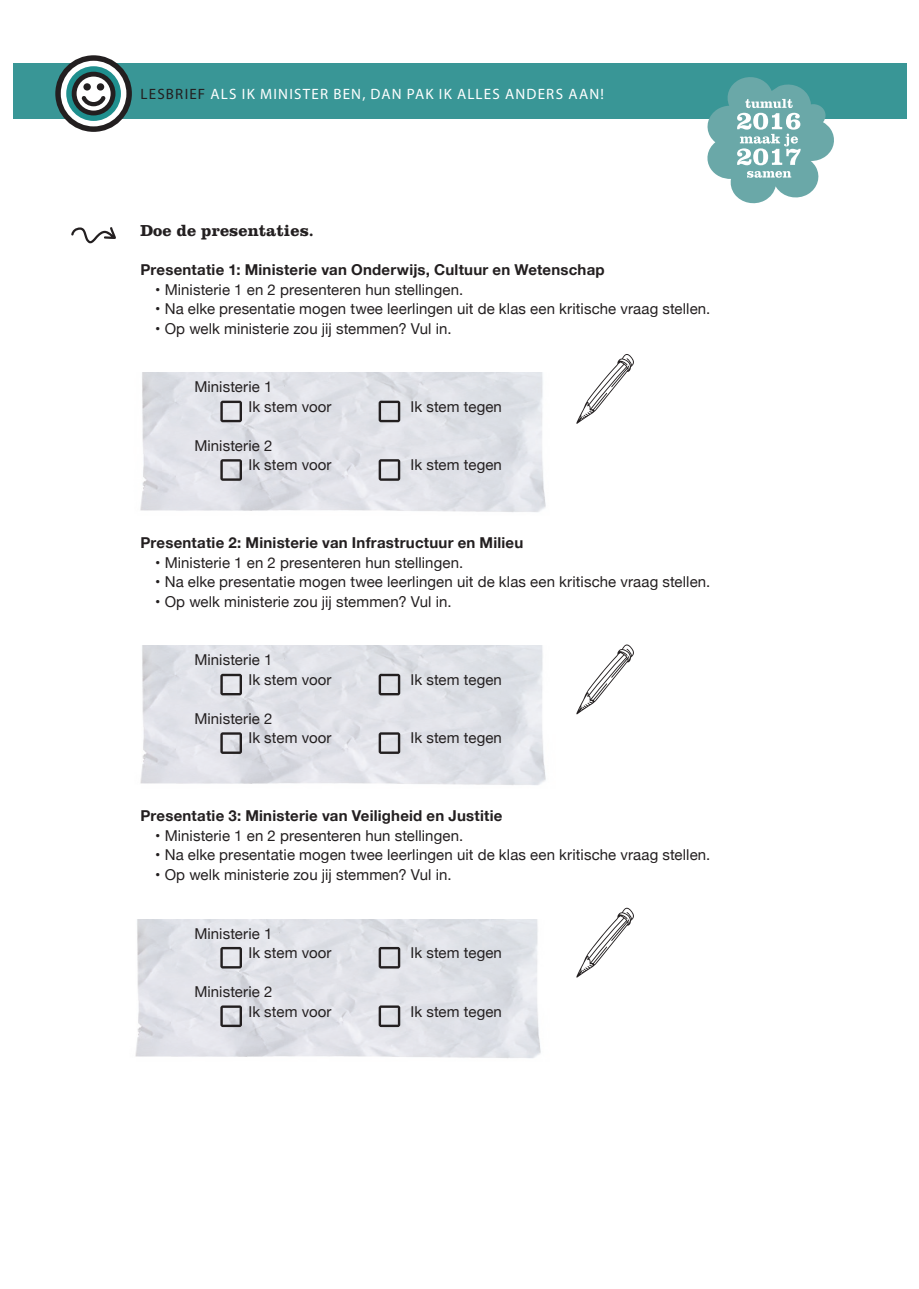
<style>
.page{position:relative;width:919px;height:1289px;background:#fff}
.page>*{position:absolute;margin:0;border:0;box-sizing:border-box;transform-origin:0 0}
.tussenkopje_eerste_o{font:700 16.5px "Clarendon";letter-spacing:.005em;color:#231f20}
.t1{font:15px "Helvetica Neue";letter-spacing:.005em;color:#231f20}
.t2{font:700 15px "Helvetica Neue";letter-spacing:.015em;color:#231f20}
.t3{font:15px "Myriad Pro";letter-spacing:.08em;color:#fff}
.s1{color:#231f20}
</style>
<div class="page">
<img style="left:135px;top:919px;width:406px;height:139px">
<img style="left:140px;top:646px;width:406px;height:139px">
<img style="left:140px;top:373px;width:406px;height:139px">
<svg style="left:71px;top:227px;width:45px;height:16px"></svg>
<div style="left:13px;top:64px;width:893px;height:55px;background:#399696"></div>
<svg style="left:55px;top:55px;width:77px;height:77px"></svg>
<div style="left:61px;top:61px;width:65px;height:65px;background:#fff;border-radius:50%"></div>
<svg style="left:66px;top:66px;width:55px;height:55px"></svg>
<div style="left:72px;top:72px;width:43px;height:43px;background:#231f20;border-radius:50%"></div>
<div style="left:77px;top:77px;width:34px;height:34px;background:#fff;border-radius:50%"></div>
<svg style="left:80px;top:82px;width:26px;height:25px"></svg>
<svg style="left:707px;top:77px;width:127px;height:127px"></svg>
<div style="left:758px;top:115px;width:5px;height:12px;background:#6aa8a8;border-radius:50%"></div>
<div style="left:758px;top:150px;width:5px;height:13px;background:#6aa8a8;border-radius:50%"></div>
<svg style="left:220px;top:400px;width:22px;height:22px"></svg>
<svg style="left:378px;top:400px;width:22px;height:22px"></svg>
<svg style="left:220px;top:459px;width:22px;height:22px"></svg>
<svg style="left:378px;top:459px;width:22px;height:22px"></svg>
<svg style="left:220px;top:673px;width:22px;height:22px"></svg>
<svg style="left:378px;top:673px;width:22px;height:22px"></svg>
<svg style="left:220px;top:732px;width:22px;height:22px"></svg>
<svg style="left:378px;top:732px;width:22px;height:22px"></svg>
<svg style="left:220px;top:946px;width:22px;height:22px"></svg>
<svg style="left:378px;top:946px;width:22px;height:22px"></svg>
<svg style="left:220px;top:1005px;width:22px;height:22px"></svg>
<svg style="left:378px;top:1005px;width:22px;height:22px"></svg>
<svg style="left:576px;top:354px;width:58px;height:70px"></svg>
<svg style="left:576px;top:644px;width:58px;height:70px"></svg>
<svg style="left:576px;top:907px;width:58px;height:70px"></svg>
<p class="t3" style="left:140px;top:85px;width:464px"><span class="s1">LESBRIEF</span> ALS IK MINISTER BEN, DAN PAK IK ALLES ANDERS AAN!</p>
<p class="tussenkopje_eerste_o" style="left:140px;top:221px;width:175px">Doe de presentaties.</p>
<p class="t2" style="left:140px;top:258px;width:466px">Presentatie 1: Ministerie van Onderwijs, Cultuur en Wetenschap</p>
<p class="t1" style="left:155px;top:278px;width:309px">• Ministerie 1 en 2 presenteren hun stellingen.</p>
<p class="t1" style="left:155px;top:298px;width:556px">• Na elke presentatie mogen twee leerlingen uit de klas een kritische vraag stellen.</p>
<p class="t1" style="left:155px;top:317px;width:298px">• Op welk ministerie zou jij stemmen? Vul in.</p>
<p class="t1" style="left:194px;top:376px;width:79px">Ministerie 1</p>
<p class="t1" style="left:248px;top:395px;width:85px">Ik stem voor</p>
<p class="t1" style="left:410px;top:395px;width:93px">Ik stem tegen</p>
<p class="t1" style="left:194px;top:434px;width:79px">Ministerie 2</p>
<p class="t1" style="left:248px;top:454px;width:85px">Ik stem voor</p>
<p class="t1" style="left:410px;top:454px;width:93px">Ik stem tegen</p>
<p class="t2" style="left:140px;top:531px;width:384px">Presentatie 2: Ministerie van Infrastructuur en Milieu</p>
<p class="t1" style="left:155px;top:551px;width:309px">• Ministerie 1 en 2 presenteren hun stellingen.</p>
<p class="t1" style="left:155px;top:571px;width:556px">• Na elke presentatie mogen twee leerlingen uit de klas een kritische vraag stellen.</p>
<p class="t1" style="left:155px;top:590px;width:298px">• Op welk ministerie zou jij stemmen? Vul in.</p>
<p class="t1" style="left:194px;top:649px;width:79px">Ministerie 1</p>
<p class="t1" style="left:248px;top:668px;width:85px">Ik stem voor</p>
<p class="t1" style="left:410px;top:668px;width:93px">Ik stem tegen</p>
<p class="t1" style="left:194px;top:707px;width:79px">Ministerie 2</p>
<p class="t1" style="left:248px;top:727px;width:85px">Ik stem voor</p>
<p class="t1" style="left:410px;top:727px;width:93px">Ik stem tegen</p>
<p class="t2" style="left:140px;top:804px;width:363px">Presentatie 3: Ministerie van Veiligheid en Justitie</p>
<p class="t1" style="left:155px;top:824px;width:309px">• Ministerie 1 en 2 presenteren hun stellingen.</p>
<p class="t1" style="left:155px;top:844px;width:556px">• Na elke presentatie mogen twee leerlingen uit de klas een kritische vraag stellen.</p>
<p class="t1" style="left:155px;top:863px;width:298px">• Op welk ministerie zou jij stemmen? Vul in.</p>
<p class="t1" style="left:194px;top:922px;width:79px">Ministerie 1</p>
<p class="t1" style="left:248px;top:941px;width:85px">Ik stem voor</p>
<p class="t1" style="left:410px;top:941px;width:93px">Ik stem tegen</p>
<p class="t1" style="left:194px;top:980px;width:79px">Ministerie 2</p>
<p class="t1" style="left:248px;top:1000px;width:85px">Ik stem voor</p>
<p class="t1" style="left:410px;top:1000px;width:93px">Ik stem tegen</p>
</div>
